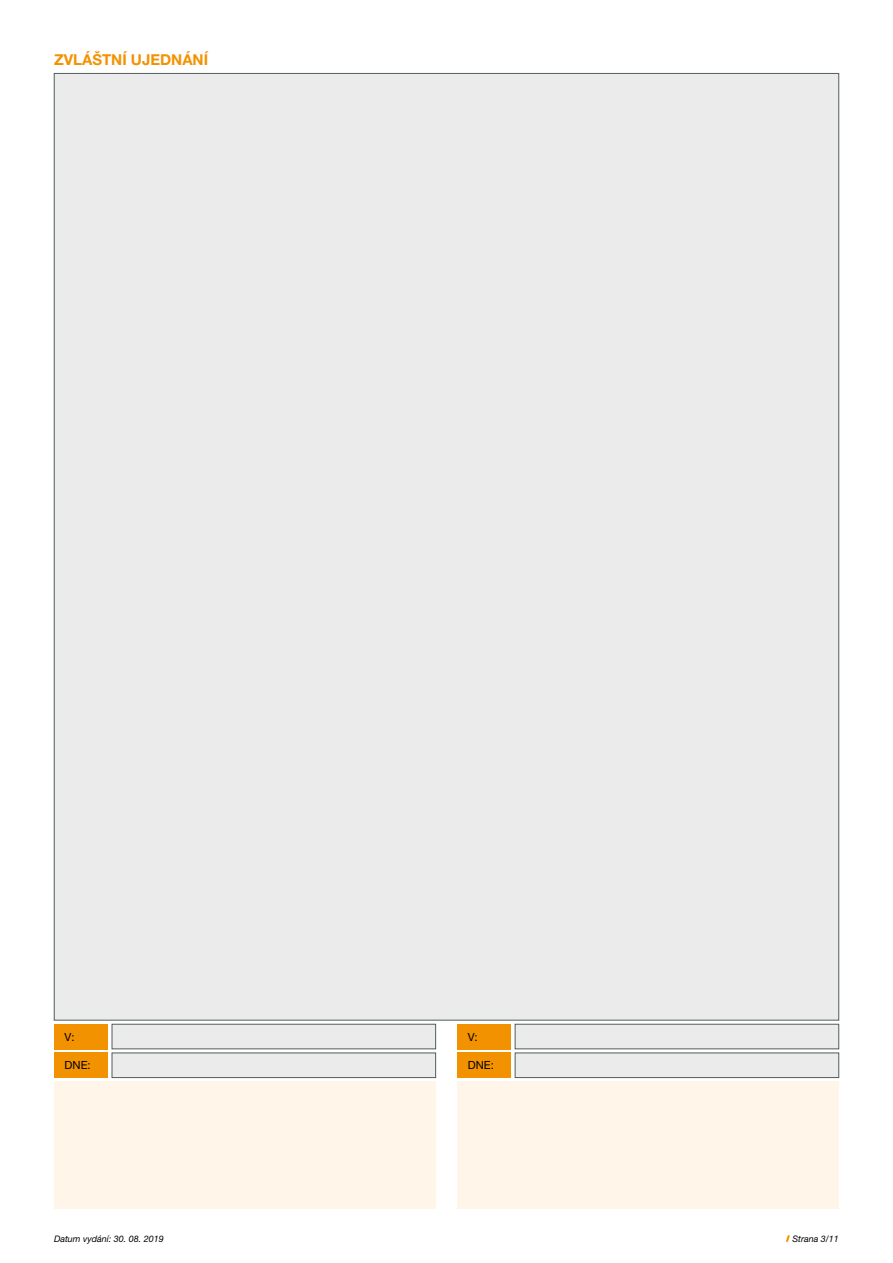
<style>
.page{position:relative;width:893px;height:1263px;background:#fff}
.page>*{position:absolute;margin:0;border:0;box-sizing:border-box;transform-origin:0 0}
.t1{font:700 15px "Helvetica Neue LT Pro";color:#f39200}
.t2{font:11.25px "Helvetica Neue LT Pro";color:#000}
.t3{font:italic 9px "Helvetica Neue LT Pro";color:#000}
</style>
<div class="page">
<svg style="left:786px;top:1235px;width:4px;height:7px"></svg>
<div style="left:54px;top:1053px;width:54px;height:25px;background:#f39200"></div>
<div style="left:457px;top:1053px;width:54px;height:25px;background:#f39200"></div>
<div style="left:54px;top:1024px;width:54px;height:25px;background:#f39200"></div>
<div style="left:457px;top:1024px;width:54px;height:25px;background:#f39200"></div>
<div style="left:112px;top:1053px;width:324px;height:25px;background:#ebebec;border:1px solid #515d5c"></div>
<div style="left:515px;top:1053px;width:324px;height:25px;background:#ebebec;border:1px solid #515d5c"></div>
<div style="left:112px;top:1024px;width:324px;height:25px;background:#ebebec;border:1px solid #515d5c"></div>
<div style="left:515px;top:1024px;width:324px;height:25px;background:#ebebec;border:1px solid #515d5c"></div>
<div style="left:54px;top:73px;width:785px;height:947px;background:#ebebec;border:1px solid #515d5c"></div>
<div style="left:54px;top:1081px;width:382px;height:128px;background:#fff5e9"></div>
<div style="left:457px;top:1081px;width:382px;height:128px;background:#fff5e9"></div>
<h1 class="t1" style="left:54px;top:50px;width:156px">ZVLÁŠTNÍ UJEDNÁNÍ</h1>
<p class="t2" style="left:65px;top:1030px;width:12px">V:</p>
<p class="t2" style="left:468px;top:1030px;width:12px">V:</p>
<p class="t2" style="left:65px;top:1058px;width:28px">DNE:</p>
<p class="t2" style="left:468px;top:1058px;width:28px">DNE:</p>
<p class="t3" style="left:54px;top:1233px;width:111px">Datum vydání: 30. 08. 2019</p>
<p class="t3" style="left:792px;top:1233px;width:48px">Strana 3/11</p>
</div>
